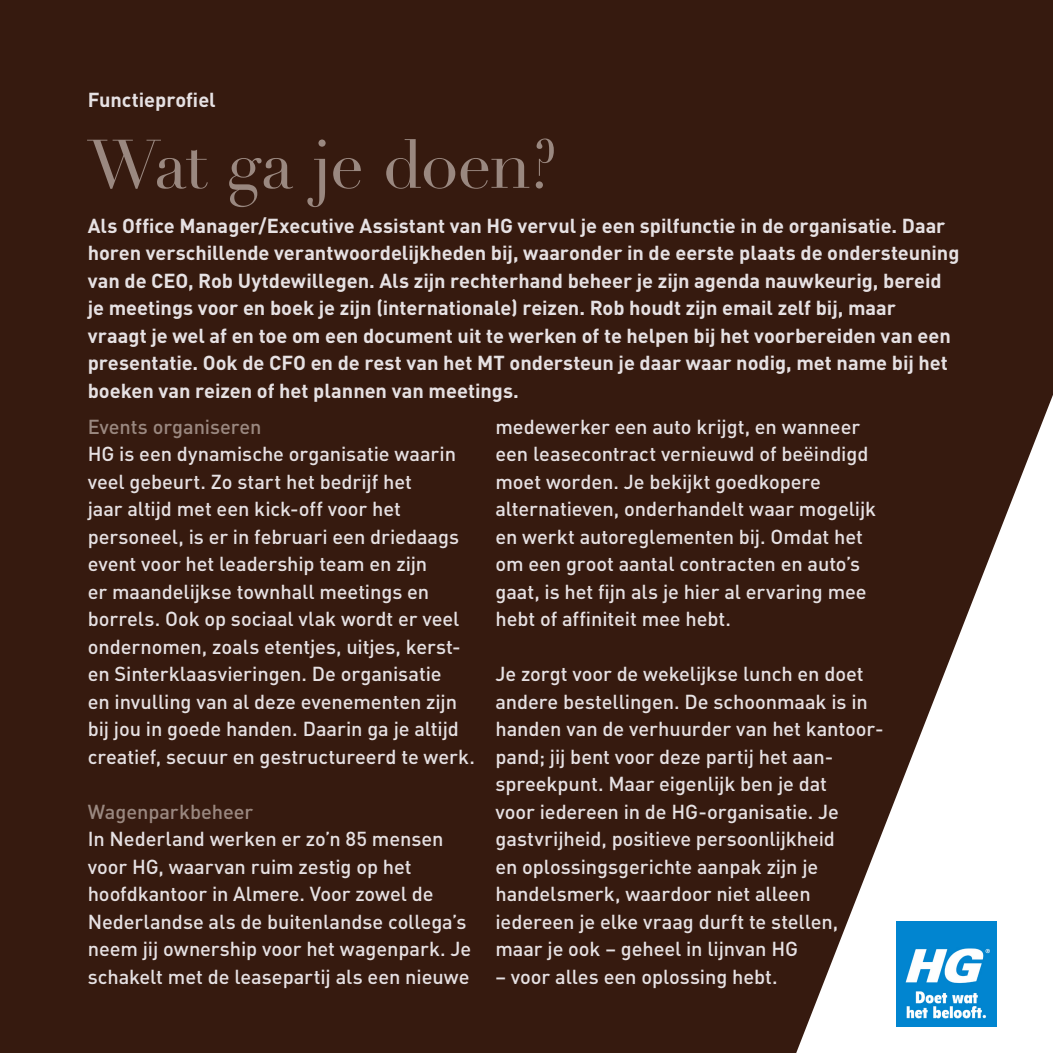
<style>
.page{position:relative;width:1053px;height:1053px;background:#fff}
.page>*{position:absolute;margin:0;border:0;box-sizing:border-box;transform-origin:0 0}
.t1{font:67.5px "Didot";letter-spacing:-.025em;color:#9a8880}
.t2{font:500 20px/27.5px "DIN Pro";letter-spacing:-.005em;color:#e6e1e3}
.t3{font:700 20px/27.5px "DIN Pro";letter-spacing:-.005em;color:#e6e1e3}
.t4{font:500 20px "DIN Pro";letter-spacing:-.005em;color:#9a8880}
</style>
<div class="page">
<div style="left:0;top:0;width:1052px;height:1052px;background:#361a0f"></div>
<svg style="left:796px;top:397px;width:256px;height:655px"></svg>
<img style="left:896px;top:921px;width:100px;height:105px">
<p class="t3" style="left:88px;top:85px;width:129px">Functieprofiel</p>
<p class="t1" style="left:88px;top:124px;width:471px">Wat ga je doen?</p>
<p class="t3" style="left:88px;top:211px;width:873px">Als Office Manager/Executive Assistant van HG vervul je een spilfunctie in de organisatie. Daar horen verschillende verantwoordelijkheden bij, waaronder in de eerste plaats de ondersteuning van de CEO, Rob Uytdewillegen. Als zijn rechterhand beheer je zijn agenda nauwkeurig, bereid je meetings voor en boek je zijn (internationale) reizen. Rob houdt zijn email zelf bij, maar vraagt je wel af en toe om een document uit te werken of te helpen bij het voorbereiden van een presentatie. Ook de CFO en de rest van het MT ondersteun je daar waar nodig, met name bij het boeken van reizen of het plannen van meetings.</p>
<p class="t4" style="left:88px;top:413px;width:175px">Events organiseren</p>
<p class="t2" style="left:88px;top:439px;width:388px">HG is een dynamische organisatie waarin veel gebeurt. Zo start het bedrijf het<br>jaar altijd met een kick-off voor het personeel, is er in februari een driedaags event voor het leadership team en zijn<br>er maandelijkse townhall meetings en borrels. Ook op sociaal vlak wordt er veel ondernomen, zoals etentjes, uitjes, kerst&shy;en Sinterklaasvieringen. De organisatie<br>en invulling van al deze evenementen zijn bij jou in goede handen. Daarin ga je altijd creatief, secuur en gestructureerd te werk.</p>
<p class="t4" style="left:88px;top:798px;width:167px">Wagenparkbeheer</p>
<p class="t2" style="left:88px;top:824px;width:385px">In Nederland werken er zo’n 85 mensen voor HG, waarvan ruim zestig op het hoofdkantoor in Almere. Voor zowel de Nederlandse als de buitenlandse collega’s neem jij ownership voor het wagenpark. Je schakelt met de leasepartij als een nieuwe</p>
<p class="t2" style="left:495px;top:412px;width:382px">medewerker een auto krijgt, en wanneer een leasecontract vernieuwd of beëindigd moet worden. Je bekijkt goedkopere alternatieven, onderhandelt waar mogelijk en werkt autoreglementen bij. Omdat het om een groot aantal contracten en auto’s gaat, is het fijn als je hier al ervaring mee hebt of affiniteit mee hebt.</p>
<p class="t2" style="left:495px;top:659px;width:374px">Je zorgt voor de wekelijkse lunch en doet andere bestellingen. De schoonmaak is in</p>
<p class="t2" style="left:495px;top:714px;width:389px">handen van de verhuurder van het kantoor-</p>
<p class="t2" style="left:495px;top:742px;width:345px">pand; jij bent voor deze partij het aan&shy;spreekpunt. Maar eigenlijk ben je dat voor iedereen in de HG-organisatie. Je gastvrijheid, positieve persoonlijkheid en oplossingsgerichte aanpak zijn je handelsmerk, waardoor niet alleen iedereen je elke vraag durft te stellen, maar je ook – geheel in lijnvan HG</p>
<p class="t2" style="left:495px;top:962px;width:284px">– voor alles een oplossing hebt.</p>
</div>
